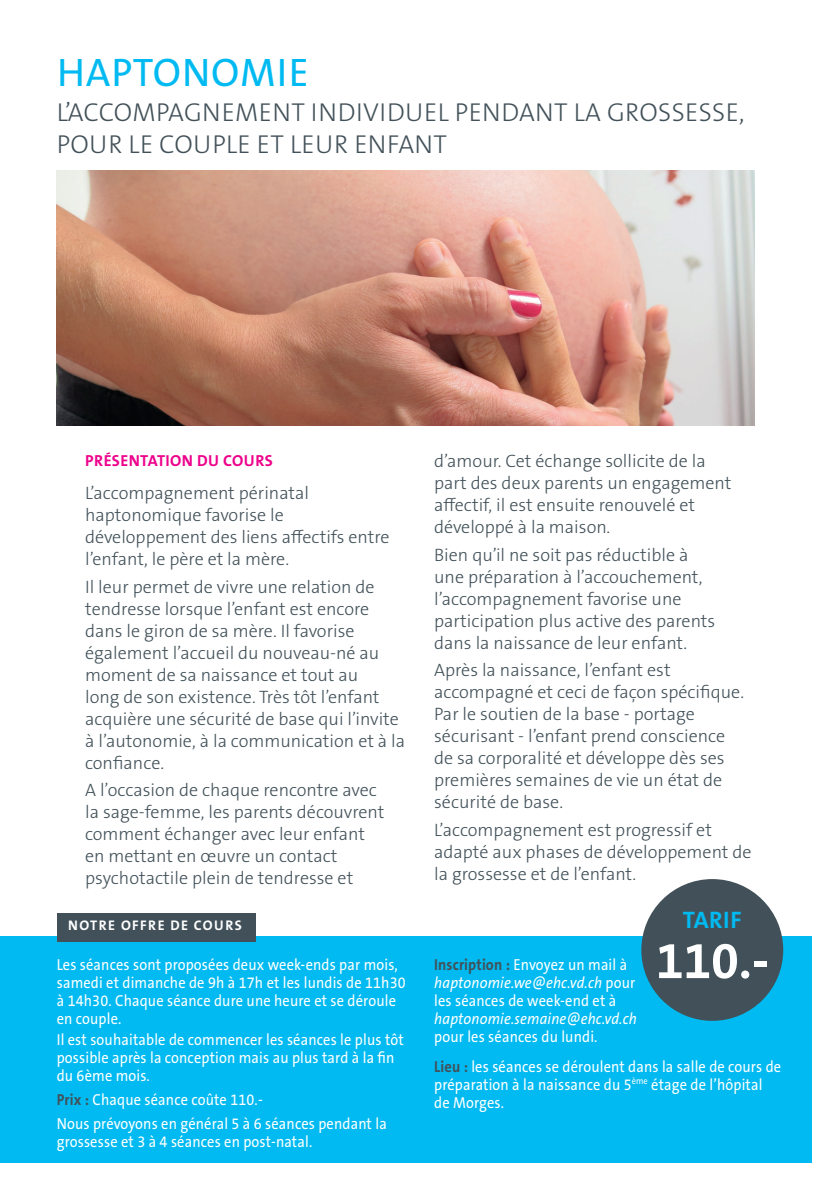
<style>
.page{position:relative;width:840px;height:1191px;background:#fff}
.page>*{position:absolute;margin:0;border:0;box-sizing:border-box;transform-origin:0 0}
.t1{font:700 50px "The Sans B W7";color:#fff}
.t2{font:40px "The Sans B W5 Plain";letter-spacing:.025em;color:#00baf1}
.t3{font:300 26px/31.2px "The Sans B W3";letter-spacing:.015em;color:#425159}
.t4{font:700 24px "The Sans B W7";letter-spacing:.015em;color:#00baf1}
.t5{font:300 18px/22px "The Sans B W3";color:#425159}
.t6{font:16px/18px "The Sans B W5 Plain";letter-spacing:.01em;color:#fff;scale:.9 1}
.t7{font:italic 16px "The Sans B W5 Plain";letter-spacing:.01em;color:#fff;scale:.9 1}
.t8{font:700 16px "The Sans B W7";letter-spacing:.025em;color:#ed028c}
.t9{font:700 14px "The Sans B W7";letter-spacing:.105em;color:#fff}
.s1{font-family:"The Sans B W7";font-weight:700;color:#425159}
.s2{font-style:italic}
</style>
<div class="page">
<div style="left:0;top:935px;width:811px;height:227px;background:#00baf1"></div>
<div style="left:57px;top:913px;width:198px;height:28px;background:#425159"></div>
<img style="left:57px;top:170px;width:697px;height:255px">
<div style="left:641px;top:879px;width:141px;height:141px;background:#425159;border-radius:50%"></div>
<h2 class="t2" style="left:57px;top:47px;width:253px">HAPTONOMIE</h2>
<h3 class="t3" style="left:57px;top:97px;width:688px">L’ACCOMPAGNEMENT INDIVIDUEL PENDANT LA GROSSESSE,<br>POUR LE COUPLE ET LEUR ENFANT</h3>
<p class="t8" style="left:85px;top:450px;width:189px">PRÉSENTATION DU COURS</p>
<p class="t5" style="left:85px;top:482px;width:306px">L’accompagnement périnatal haptonomique favorise le développement des liens affectifs entre l’enfant, le père et la mère.</p>
<p class="t5" style="left:85px;top:575px;width:321px">Il leur permet de vivre une relation de tendresse lorsque l’enfant est encore dans le giron de sa mère. Il favorise également l’accueil du nouveau-né au moment de sa naissance et tout au<br>long de son existence. Très tôt l’enfant acquière une sécurité de base qui l’invite à l’autonomie, à la communication et à la confiance.</p>
<p class="t5" style="left:85px;top:779px;width:300px">A l’occasion de chaque rencontre avec la sage-femme, les parents découvrent comment échanger avec leur enfant en mettant en œuvre un contact psychotactile plein de tendresse et</p>
<p class="t9" style="left:68px;top:916px;width:175px">NOTRE OFFRE DE COURS</p>
<p class="t6" style="left:57px;top:956px;width:389px">Les séances sont proposées deux week-ends par mois, samedi et dimanche de 9h à 17h et les lundis de 11h30 à 14h30. Chaque séance dure une heure et se déroule en couple.</p>
<p class="t6" style="left:57px;top:1030px;width:387px">Il est souhaitable de commencer les séances le plus tôt possible après la conception mais au plus tard à la fin du 6ème mois.</p>
<p class="t6" style="left:57px;top:1087px;width:368px;line-height:23.6px"><span class="s1">Prix :</span> Chaque séance coûte 110.-<br>Nous prévoyons en général 5 à 6 séances pendant la</p>
<p class="t6" style="left:57px;top:1132px;width:285px">grossesse et 3 à 4 séances en post-natal.</p>
<p class="t5" style="left:434px;top:450px;width:298px">d’amour. Cet échange sollicite de la part des deux parents un engagement affectif, il est ensuite renouvelé et développé à la maison.</p>
<p class="t5" style="left:434px;top:543px;width:282px">Bien qu’il ne soit pas réductible à une préparation à l’accouchement, l’accompagnement favorise une participation plus active des parents dans la naissance de leur enfant.</p>
<p class="t5" style="left:434px;top:659px;width:311px">Après la naissance, l’enfant est accompagné et ceci de façon spécifique.<br>Par le soutien de la base - portage sécurisant - l’enfant prend conscience de sa corporalité et développe dès ses premières semaines de vie un état de sécurité de base.</p>
<p class="t5" style="left:434px;top:819px;width:319px">L’accompagnement est progressif et adapté aux phases de développement de la grossesse et de l’enfant.</p>
<h3 class="t4" style="left:682px;top:904px;width:60px">TARIF</h3>
<h1 class="t1" style="left:655px;top:929px;width:114px">110.-</h1>
<p class="t6" style="left:434px;top:956px;width:225px"><span class="s1">Inscription :</span> Envoyez un mail à <span class="s2">haptonomie.we@ehc.vd.ch</span> pour les séances de week-end et à</p>
<p class="t7" style="left:434px;top:1009px;width:226px">haptonomie.semaine@ehc.vd.ch</p>
<p class="t6" style="left:434px;top:1022px;width:387px;line-height:29.4px">pour les séances du lundi.<br><span class="s1">Lieu :</span> les séances se déroulent dans la salle de cours de</p>
<p class="t6" style="left:434px;top:1075px;width:366px">préparation à la naissance du 5<sup>ème</sup> étage de l’hôpital de Morges.</p>
</div>
